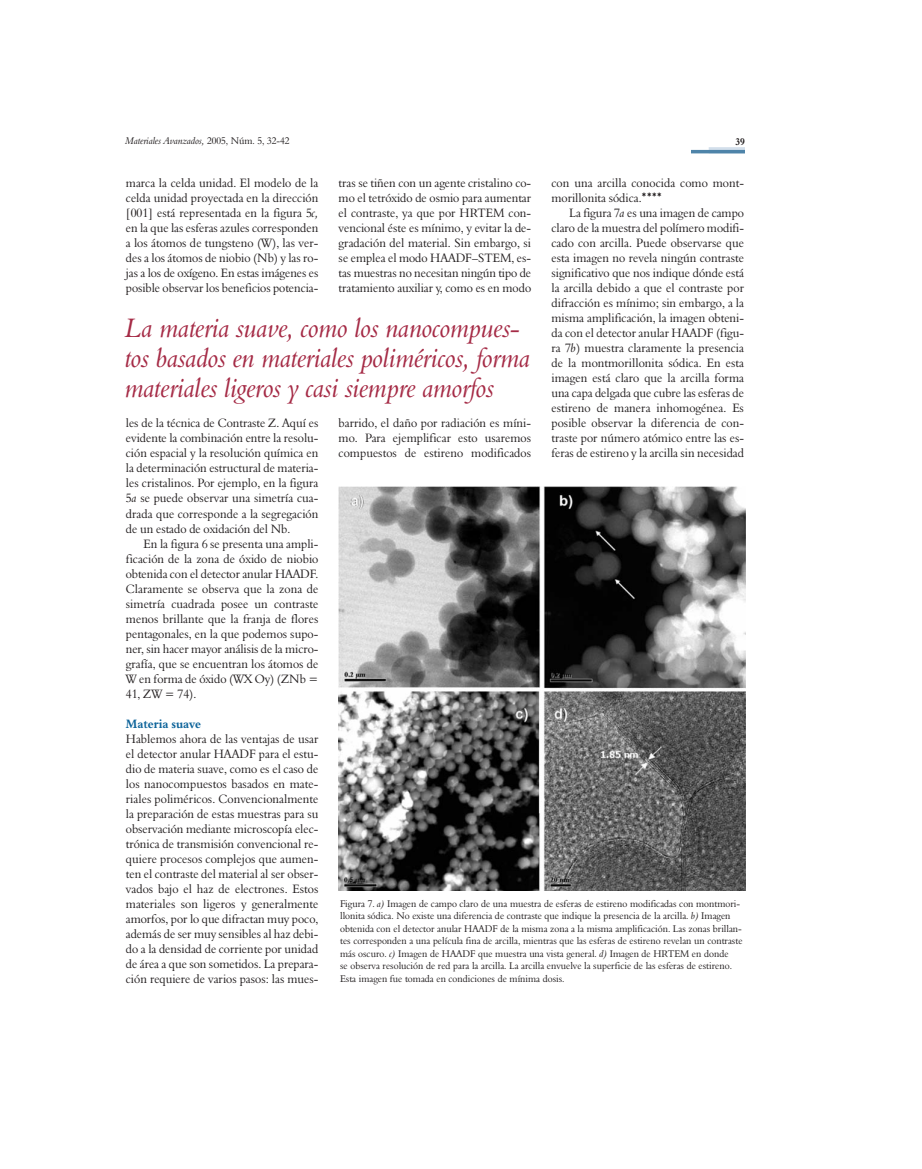
<style>
.page{position:relative;width:922px;height:1169px;background:#fff}
.page>*{position:absolute;margin:0;border:0;box-sizing:border-box;transform-origin:0 0}
.t1{font:27.5px/30px "Aldine 401 BT Italic A";letter-spacing:-.005em;color:#a52b46;scale:.95 1}
.t2{font:12.5px/15px "Aldine 401 BT Roman A";color:#231f20;text-align:justify;scale:.95 1}
.t3{font:10px/12.5px "Aldine 401 BT Roman A";color:#231f20;scale:.95 1}
.t4{font:10px "Aldine 401 BT Italic A";color:#231f20;scale:.95 1}
.t5{font:10px "Aldine 401 BT Bold A";color:#231f20;scale:.95 1}
.s1{font-family:"Aldine 401 BT Roman A"}
.s2{font-family:"Aldine 401 BT Italic A"}
.s3{font-family:"Futura"}
.s4{font-family:"Aldine 401 BT Bold A";color:#0e649a}
</style>
<div class="page">
<div style="left:708px;top:147px;width:36px;height:6px;background:#d3dfeb"></div>
<hr style="left:690px;top:150px;width:54px;height:3px;background:#4e84a9">
<img style="left:338px;top:487px;width:406px;height:404px">
<p class="t4" style="left:125px;top:137px;width:174px">Materiales Avanzados, <span class="s1">2005, Núm. 5, 32-42</span></p>
<p class="t5" style="left:735px;top:137px;width:11px">39</p>
<p class="t2" style="left:126px;top:177px;width:204px">marca la celda unidad. El modelo de la celda unidad proyectada en la dirección [001] está representada en la figura 5<span class="s2">c, </span>en la que las esferas azules corresponden a los átomos de tungsteno (W), las ver&shy;des a los átomos de niobio (Nb) y las ro&shy;jas a los de oxígeno. En estas imágenes es posible observar los beneficios potencia-</p>
<p class="t2" style="left:338px;top:177px;width:204px">tras se tiñen con un agente cristalino co&shy;mo el tetróxido de osmio para aumentar el contraste, ya que por HRTEM con&shy;vencional éste es mínimo, y evitar la de&shy;gradación del material. Sin embargo, si se emplea el modo HAADF–STEM, es&shy;tas muestras no necesitan ningún tipo de tratamiento auxiliar y, como es en modo</p>
<p class="t2" style="left:551px;top:177px;width:204px">con una arcilla conocida como mont-</p>
<p class="t2" style="left:551px;top:192px;width:118px">morillonita sódica.<span class="s3">****</span></p>
<p class="t2" style="left:569px;top:207px;width:185px">La figura 7<span class="s2">a</span> es una imagen de campo</p>
<p class="t2" style="left:551px;top:222px;width:204px">claro de la muestra del polímero modifi-</p>
<p class="t2" style="left:551px;top:237px;width:204px">cado con arcilla. Puede observarse que</p>
<p class="t2" style="left:551px;top:252px;width:204px">esta imagen no revela ningún contraste</p>
<p class="t2" style="left:551px;top:267px;width:204px">significativo que nos indique dónde está</p>
<p class="t2" style="left:551px;top:282px;width:204px">la arcilla debido a que el contraste por</p>
<p class="t2" style="left:551px;top:297px;width:204px">difracción es mínimo; sin embargo, a la</p>
<p class="t2" style="left:551px;top:312px;width:204px">misma amplificación, la imagen obteni-</p>
<p class="t2" style="left:551px;top:327px;width:204px">da con el detector anular HAADF (figu-</p>
<p class="t2" style="left:551px;top:342px;width:204px">ra 7<span class="s2">b</span>) muestra claramente la presencia</p>
<p class="t2" style="left:551px;top:357px;width:204px">de la montmorillonita sódica. En esta</p>
<p class="t2" style="left:551px;top:372px;width:204px">imagen está claro que la arcilla forma</p>
<p class="t2" style="left:551px;top:387px;width:204px">una capa delgada que cubre las esferas de</p>
<p class="t2" style="left:551px;top:402px;width:204px">estireno de manera inhomogénea. Es</p>
<p class="t2" style="left:551px;top:417px;width:204px">posible observar la diferencia de con-</p>
<p class="t2" style="left:551px;top:432px;width:204px">traste por número atómico entre las es-</p>
<p class="t2" style="left:551px;top:447px;width:204px">feras de estireno y la arcilla sin necesidad</p>
<p class="t1" style="left:125px;top:316px;width:428px">La materia suave, como los nanocompues&shy;tos basados en materiales poliméricos, forma materiales ligeros y casi siempre amorfos</p>
<p class="t2" style="left:126px;top:417px;width:204px">les de la técnica de Contraste Z. Aquí es</p>
<p class="t2" style="left:126px;top:432px;width:204px">evidente la combinación entre la resolu-</p>
<p class="t2" style="left:126px;top:447px;width:204px">ción espacial y la resolución química en</p>
<p class="t2" style="left:126px;top:462px;width:204px">la determinación estructural de materia-</p>
<p class="t2" style="left:126px;top:477px;width:204px">les cristalinos. Por ejemplo, en la figura</p>
<p class="t2" style="left:126px;top:492px;width:204px">5<span class="s2">a</span> se puede observar una simetría cua-</p>
<p class="t2" style="left:126px;top:507px;width:204px">drada que corresponde a la segregación</p>
<p class="t2" style="left:126px;top:522px;width:175px">de un estado de oxidación del Nb.</p>
<p class="t2" style="left:143px;top:537px;width:185px">En la figura 6 se presenta una ampli-</p>
<p class="t2" style="left:126px;top:552px;width:204px">ficación de la zona de óxido de niobio</p>
<p class="t2" style="left:126px;top:567px;width:204px">obtenida con el detector anular HAADF.</p>
<p class="t2" style="left:126px;top:582px;width:204px">Claramente se observa que la zona de</p>
<p class="t2" style="left:126px;top:597px;width:204px">simetría cuadrada posee un contraste</p>
<p class="t2" style="left:126px;top:612px;width:204px">menos brillante que la franja de flores</p>
<p class="t2" style="left:126px;top:627px;width:204px">pentagonales, en la que podemos supo-</p>
<p class="t2" style="left:126px;top:642px;width:204px">ner, sin hacer mayor análisis de la micro-</p>
<p class="t2" style="left:126px;top:657px;width:204px">grafía, que se encuentran los átomos de</p>
<p class="t2" style="left:126px;top:672px;width:204px">W en forma de óxido (WX Oy) (ZNb =</p>
<p class="t2" style="left:126px;top:687px;width:76px">41, ZW = 74).</p>
<p class="t2" style="left:126px;top:717px;width:204px;text-align:left"><span class="s4">Materia suave<br></span>Hablemos ahora de las ventajas de usar el detector anular HAADF para el estu&shy;dio de materia suave, como es el caso de los nanocompuestos basados en mate&shy;riales poliméricos. Convencionalmente la preparación de estas muestras para su observación mediante microscopía elec&shy;trónica de transmisión convencional re&shy;quiere procesos complejos que aumen&shy;ten el contraste del material al ser obser&shy;vados bajo el haz de electrones. Estos materiales son ligeros y generalmente amorfos, por lo que difractan muy poco, además de ser muy sensibles al haz debi&shy;do a la densidad de corriente por unidad de área a que son sometidos. La prepara&shy;ción requiere de varios pasos: las mues-</p>
<p class="t2" style="left:338px;top:417px;width:204px">barrido, el daño por radiación es míni&shy;mo. Para ejemplificar esto usaremos compuestos de estireno modificados</p>
<p class="t3" style="left:340px;top:898px;width:425px">Figura 7. <span class="s2">a)</span> Imagen de campo claro de una muestra de esferas de estireno modificadas con montmori&shy;llonita sódica. No existe una diferencia de contraste que indique la presencia de la arcilla. <span class="s2">b)</span> Imagen obtenida con el detector anular HAADF de la misma zona a la misma amplificación. Las zonas brillan&shy;tes corresponden a una película fina de arcilla, mientras que las esferas de estireno revelan un contraste más oscuro. <span class="s2">c)</span> Imagen de HAADF que muestra una vista general. <span class="s2">d)</span> Imagen de HRTEM en donde<br>se observa resolución de red para la arcilla. La arcilla envuelve la superficie de las esferas de estireno.<br>Esta imagen fue tomada en condiciones de mínima dosis.</p>
</div>
